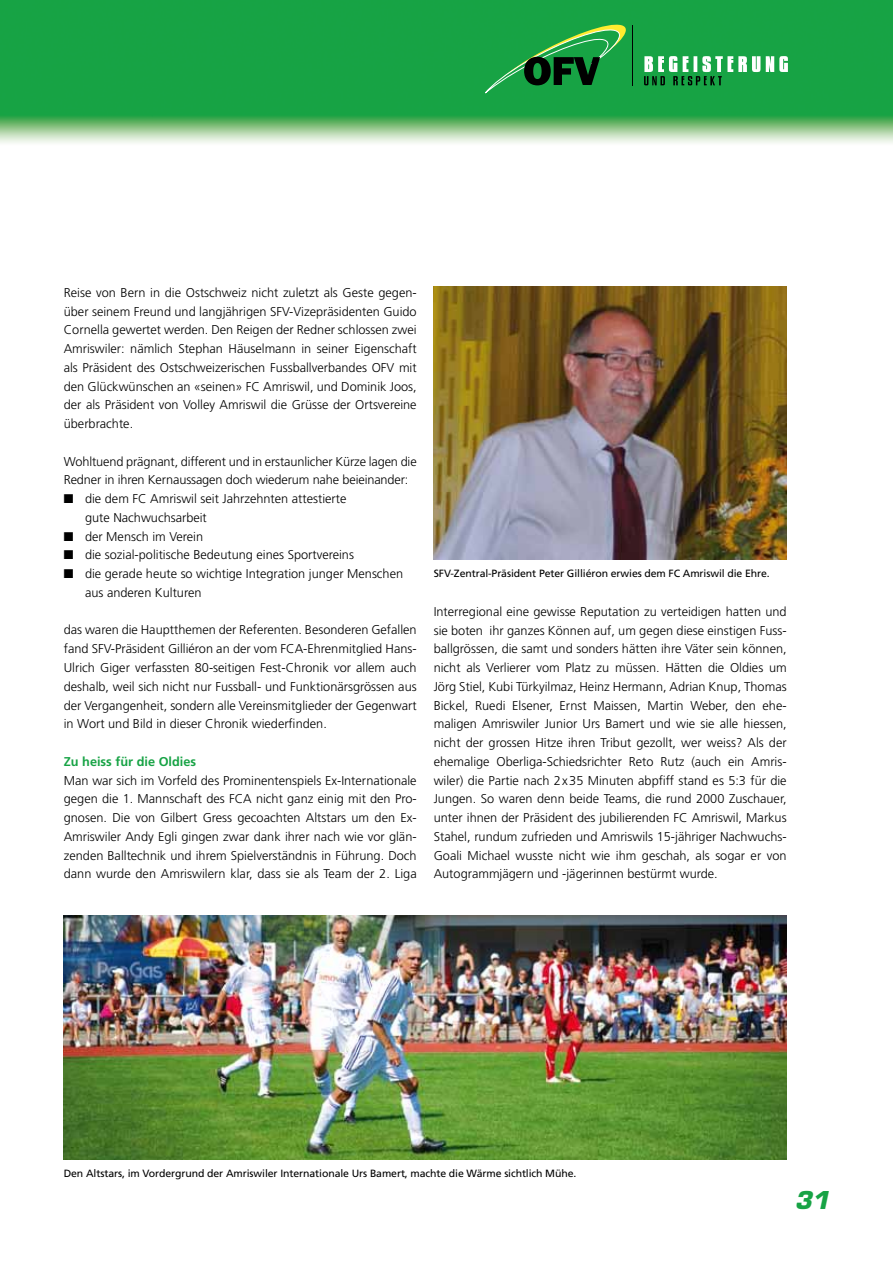
<style>
.page{position:relative;width:893px;height:1263px;background:#fff}
.page>*{position:absolute;margin:0;border:0;box-sizing:border-box;transform-origin:0 0}
.t1{font:italic 700 24px "Eurostile";color:#17a345}
.t2{font:300 12.75px/18.8px "Frutiger CE";color:#000;text-align:justify}
.t3{font:700 12.75px "Frutiger CE";color:#17a345}
.t4{font:10.5px "Frutiger CE";letter-spacing:-.01em;color:#000}
</style>
<div class="page">
<img style="left:0;top:0;width:893px;height:143px">
<svg style="left:482px;top:22px;width:151px;height:74px;background:#219440"></svg>
<svg style="left:644px;top:56px;width:144px;height:29px"></svg>
<img style="left:64px;top:916px;width:723px;height:243px">
<img style="left:434px;top:287px;width:353px;height:272px">
<p class="t2" style="left:64px;top:283px;width:354px">Reise von Bern in die Ostschweiz nicht zuletzt als Geste gegen&shy;über seinem Freund und langjährigen SFV-Vizepräsidenten Guido Cornella gewertet werden. Den Reigen der Redner schlossen zwei Amriswiler: nämlich Stephan Häuselmann in seiner Eigenschaft als Präsident des Ostschweizerischen Fussballverbandes OFV mit den Glückwünschen an «seinen» FC Amriswil, und Dominik Joos, der als Präsident von Volley Amriswil die Grüsse der Ortsvereine überbrachte.</p>
<p class="t2" style="left:64px;top:452px;width:354px">Wohltuend prägnant, different und in erstaunlicher Kürze lagen die<br>Redner in ihren Kernaussagen doch wiederum nahe beieinander:</p>
<p class="t2" style="left:85px;top:489px;width:263px;text-indent:-21px">■ die dem FC Amriswil seit Jahrzehnten attestierte gute Nachwuchsarbeit</p>
<p class="t2" style="left:64px;top:527px;width:141px">■ der Mensch im Verein</p>
<p class="t2" style="left:64px;top:545px;width:292px">■ die sozial-politische Bedeutung eines Sportvereins</p>
<p class="t2" style="left:85px;top:564px;width:320px;text-indent:-21px">■ die gerade heute so wichtige Integration junger Menschen aus anderen Kulturen</p>
<p class="t2" style="left:64px;top:620px;width:354px">das waren die Hauptthemen der Referenten. Besonderen Gefallen fand SFV-Präsident Gilliéron an der vom FCA-Ehrenmitglied Hans-Ulrich Giger verfassten 80-seitigen Fest-Chronik vor allem auch deshalb, weil sich nicht nur Fussball- und Funktionärsgrössen aus der Vergangenheit, sondern alle Vereinsmitglieder der Gegenwart in Wort und Bild in dieser Chronik wiederfinden.</p>
<p class="t3" style="left:64px;top:754px;width:134px">Zu heiss für die Oldies</p>
<p class="t2" style="left:64px;top:771px;width:354px">Man war sich im Vorfeld des Prominentenspiels Ex-Internationale gegen die 1. Mannschaft des FCA nicht ganz einig mit den Pro&shy;gnosen. Die von Gilbert Gress gecoachten Altstars um den Ex-Amriswiler Andy Egli gingen zwar dank ihrer nach wie vor glän&shy;zenden Balltechnik und ihrem Spielverständnis in Führung. Doch dann wurde den Amriswilern klar, dass sie als Team der 2. Liga</p>
<p class="t4" style="left:434px;top:567px;width:338px">SFV-Zentral-Präsident Peter Gilliéron erwies dem FC Amriswil die Ehre.</p>
<p class="t2" style="left:434px;top:602px;width:354px">Interregional eine gewisse Reputation zu verteidigen hatten und sie boten ihr ganzes Können auf, um gegen diese einstigen Fuss&shy;ballgrössen, die samt und sonders hätten ihre Väter sein können, nicht als Verlierer vom Platz zu müssen. Hätten die Oldies um Jörg Stiel, Kubi Türkyilmaz, Heinz Hermann, Adrian Knup, Thomas Bickel, Ruedi Elsener, Ernst Maissen, Martin Weber, den ehe&shy;maligen Amriswiler Junior Urs Bamert und wie sie alle hiessen, nicht der grossen Hitze ihren Tribut gezollt, wer weiss? Als der ehemalige Oberliga-Schiedsrichter Reto Rutz (auch ein Amris&shy;wiler) die Partie nach 2x35 Minuten abpfiff stand es 5:3 für die Jungen. So waren denn beide Teams, die rund 2000 Zuschauer, unter ihnen der Präsident des jubilierenden FC Amriswil, Markus Stahel, rundum zufrieden und Amriswils 15-jähriger Nachwuchs-Goali Michael wusste nicht wie ihm geschah, als sogar er von Autogrammjägern und -jägerinnen bestürmt wurde.</p>
<p class="t4" style="left:64px;top:1167px;width:514px">Den Altstars, im Vordergrund der Amriswiler Internationale Urs Bamert, machte die Wärme sichtlich Mühe.</p>
<h1 class="t1" style="left:795px;top:1185px;width:36px">31</h1>
</div>
